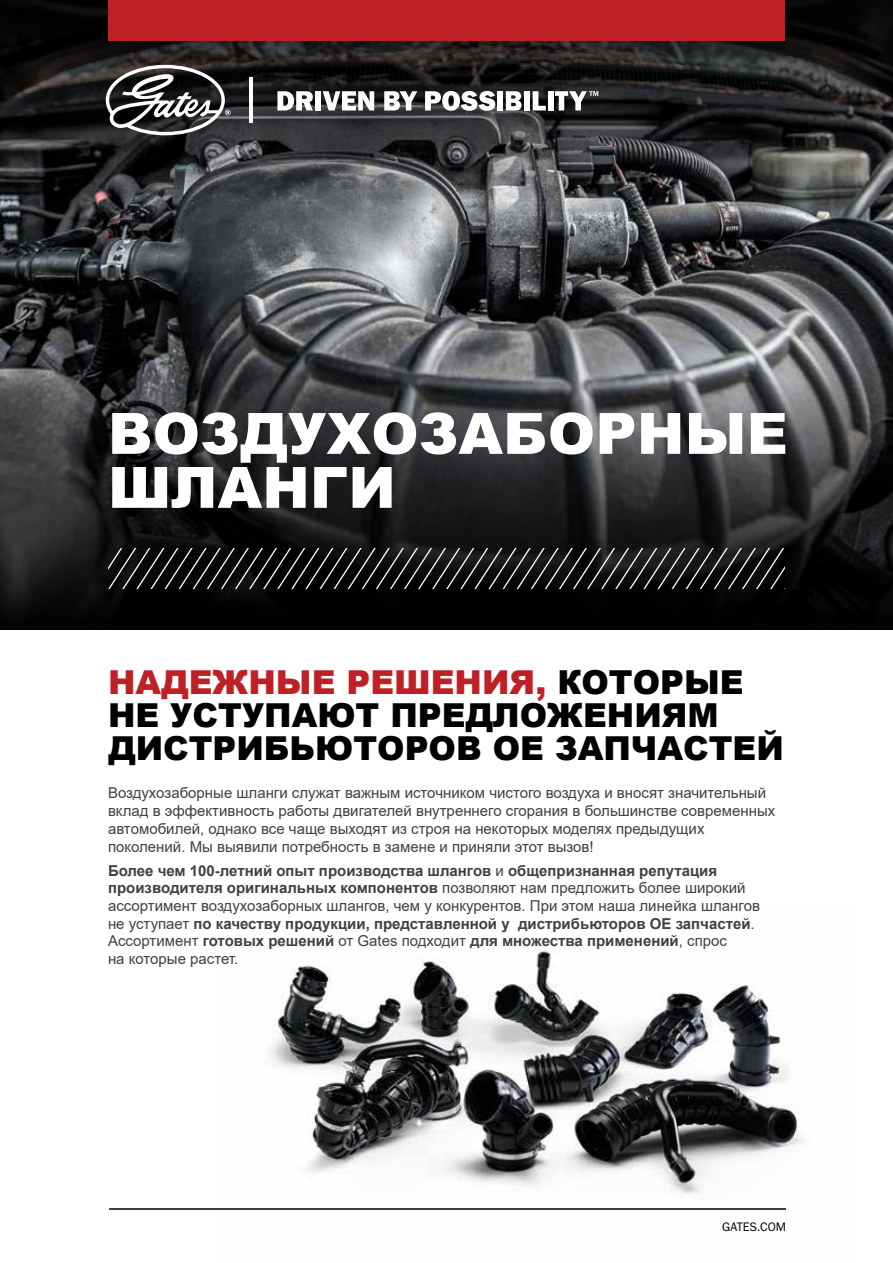
<style>
.page{position:relative;width:893px;height:1263px;background:#fff}
.page>*{position:absolute;margin:0;border:0;box-sizing:border-box;transform-origin:0 0}
.t1{font:900 57px/54px "Arial";letter-spacing:.005em;color:#fff}
.t2{font:900 33px/33px "Arial";color:#000}
.t3{font:700 15px/17.7px "Arial";color:#414042}
.t4{font:15px/17.7px "Arial";color:#414042}
.t5{font:12.75px "Franklin Gothic URW Boo";letter-spacing:-.005em;color:#000}
.s1{color:#bf2026}
.s2{font-weight:400}
</style>
<div class="page">
<img style="left:0;top:198px;width:893px;height:149px">
<svg style="left:0;top:347px;width:893px;height:282px;background:#2c2d2e"></svg>
<svg style="left:0;top:0;width:893px;height:198px;background:#2c2b2c"></svg>
<img style="left:269px;top:949px;width:536px;height:245px">
<div style="left:108px;top:0;width:677px;height:40px;background:#bf2026"></div>
<hr style="left:109px;top:1208px;width:677px;height:2px;background:#000">
<hr style="left:250px;top:77px;width:3px;height:46px;background:#fff">
<svg style="left:277px;top:91px;width:36px;height:19px"></svg>
<div style="left:315px;top:91px;width:6px;height:19px;background:#fff"></div>
<svg style="left:323px;top:91px;width:51px;height:19px"></svg>
<svg style="left:384px;top:91px;width:33px;height:19px"></svg>
<svg style="left:425px;top:91px;width:70px;height:20px"></svg>
<div style="left:497px;top:91px;width:6px;height:19px;background:#fff"></div>
<svg style="left:506px;top:91px;width:15px;height:19px"></svg>
<div style="left:524px;top:91px;width:6px;height:19px;background:#fff"></div>
<svg style="left:533px;top:91px;width:13px;height:19px"></svg>
<div style="left:548px;top:91px;width:5px;height:19px;background:#fff"></div>
<svg style="left:555px;top:91px;width:43px;height:19px"></svg>
<svg style="left:106px;top:65px;width:125px;height:70px"></svg>
<svg style="left:108px;top:548px;width:677px;height:41px;background:#262626"></svg>
<h1 class="t1" style="left:108px;top:405px;width:681px">ВОЗДУХОЗАБОРНЫЕ<br>ШЛАНГИ</h1>
<h2 class="t2" style="left:108px;top:664px;width:677px"><span class="s1">НАДЕЖНЫЕ РЕШЕНИЯ,</span> КОТОРЫЕ<br>НЕ УСТУПАЮТ ПРЕДЛОЖЕНИЯМ<br>ДИСТРИБЬЮТОРОВ OE ЗАПЧАСТЕЙ</h2>
<p class="t4" style="left:108px;top:784px;width:669px">Воздухозаборные шланги служат важным источником чистого воздуха и вносят значительный вклад в эффективность работы двигателей внутреннего сгорания в большинстве современных автомобилей, однако все чаще выходят из строя на некоторых моделях предыдущих поколений. Мы выявили потребность в замене и приняли этот вызов!</p>
<p class="t3" style="left:108px;top:862px;width:653px">Более чем 100-летний опыт производства шлангов <span class="s2">и</span> общепризнанная репутация производителя оригинальных компонентов <span class="s2">позволяют нам предложить более широкий ассортимент воздухозаборных шлангов, чем у конкурентов. При этом наша линейка шлангов не уступает</span> по качеству продукции, представленной у дистрибьюторов ОЕ запчастей<span class="s2">.<br>Ассортимент</span> готовых решений <span class="s2">от Gates подходит</span> для множества применений<span class="s2">, спрос<br>на которые растет.</span></p>
<p class="t5" style="left:722px;top:1219px;width:65px">GATES.COM</p>
</div>
